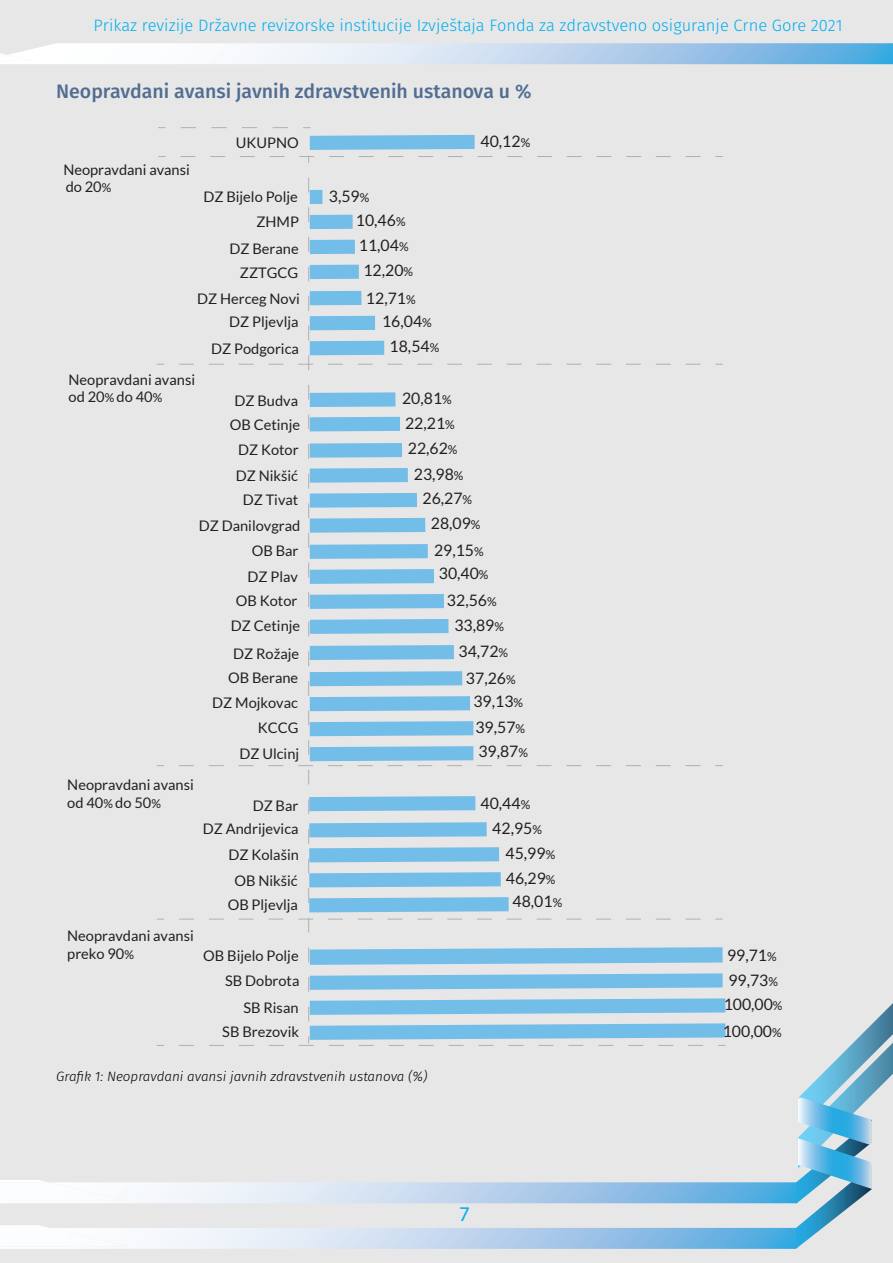
<style>
.page{position:relative;width:893px;height:1263px;background:#e7e7e7}
.page>*{position:absolute;margin:0;border:0;box-sizing:border-box;transform-origin:0 0}
.t1{font:21px "Myriad Pro";color:#00aeef}
.t2{font:500 19.5px "Fira Sans";color:#516d92}
.t3{font:300 16.5px "Fira Sans";color:#00aeef}
.t4{font:15.75px/25px "Lato";color:#231f20}
.t5{font:14.55px/17.5px "Lato";color:#231f20}
.t6{font:italic 300 13.5px "Fira Sans";color:#000}
.s1{font-size:12.15px}
</style>
<div class="page">
<img style="left:0;top:1225px;width:48px;height:3px">
<img style="left:0;top:1180px;width:45px;height:2px">
<img style="left:0;top:43px;width:893px;height:21px">
<img style="left:0;top:55px;width:32px;height:6px">
<img style="left:0;top:1228px;width:796px;height:21px">
<div style="left:0;top:1228px;width:128px;height:18px;background:#fcfdfe"></div>
<img style="left:0;top:1182px;width:796px;height:21px">
<div style="left:0;top:1182px;width:127px;height:19px;background:#fbfcfd"></div>
<svg style="left:796px;top:1003px;width:97px;height:246px"></svg>
<svg style="left:310px;top:135px;width:165px;height:15px;background:#7abfe8"></svg>
<svg style="left:180px;top:127px;width:108px;height:1px"></svg>
<svg style="left:180px;top:156px;width:520px;height:7px"></svg>
<svg style="left:179px;top:177px;width:546px;height:869px"></svg>
<p class="t3" style="left:93px;top:13px;width:751px">Prikaz revizije Državne revizorske institucije Izvještaja Fonda za zdravstveno osiguranje Crne Gore 2021</p>
<p class="t2" style="left:56px;top:75px;width:477px">Neopravdani avansi javnih zdravstvenih ustanova u %</p>
<p class="t5" style="left:63px;top:161px;width:128px">Neopravdani avansi do 20<span class="s1">%</span></p>
<p class="t5" style="left:236px;top:133px;width:64px">UKUPNO</p>
<p class="t5" style="left:203px;top:187px;width:96px">DZ Bijelo Polje</p>
<p class="t5" style="left:256px;top:213px;width:44px">ZHMP</p>
<p class="t5" style="left:230px;top:239px;width:71px">DZ Berane</p>
<p class="t5" style="left:240px;top:264px;width:60px">ZZTGCG</p>
<p class="t5" style="left:197px;top:289px;width:104px">DZ Herceg Novi</p>
<p class="t5" style="left:229px;top:313px;width:71px">DZ Pljevlja</p>
<p class="t5" style="left:211px;top:339px;width:89px">DZ Podgorica</p>
<p class="t5" style="left:69px;top:370px;width:128px">Neopravdani avansi od 20<span class="s1">%</span> do 40<span class="s1">%</span></p>
<p class="t5" style="left:234px;top:392px;width:65px">DZ Budva</p>
<p class="t5" style="left:230px;top:416px;width:72px">OB Cetinje</p>
<p class="t5" style="left:238px;top:441px;width:62px">DZ Kotor</p>
<p class="t5" style="left:236px;top:466px;width:64px">DZ Nikšić</p>
<p class="t5" style="left:243px;top:491px;width:57px">DZ Tivat</p>
<p class="t5" style="left:199px;top:517px;width:103px">DZ Danilovgrad</p>
<p class="t5" style="left:252px;top:542px;width:48px">OB Bar</p>
<p class="t5" style="left:247px;top:567px;width:52px">DZ Plav</p>
<p class="t5" style="left:236px;top:592px;width:63px">OB Kotor</p>
<p class="t5" style="left:231px;top:617px;width:71px">DZ Cetinje</p>
<p class="t5" style="left:233px;top:644px;width:68px">DZ Rožaje</p>
<p class="t5" style="left:228px;top:669px;width:72px">OB Berane</p>
<p class="t5" style="left:212px;top:694px;width:87px">DZ Mojkovac</p>
<p class="t5" style="left:258px;top:719px;width:42px">KCCG</p>
<p class="t5" style="left:67px;top:776px;width:128px">Neopravdani avansi od 40<span class="s1">%</span> do 50<span class="s1">%</span></p>
<p class="t5" style="left:67px;top:927px;width:128px">Neopravdani avansi preko 90<span class="s1">%</span></p>
<p class="t5" style="left:239px;top:745px;width:61px">DZ Ulcinj</p>
<p class="t5" style="left:253px;top:797px;width:47px">DZ Bar</p>
<p class="t5" style="left:203px;top:820px;width:97px">DZ Andrijevica</p>
<p class="t5" style="left:228px;top:846px;width:72px">DZ Kolašin</p>
<p class="t5" style="left:234px;top:872px;width:65px">OB Nikšić</p>
<p class="t5" style="left:228px;top:895px;width:72px">OB Pljevlja</p>
<p class="t5" style="left:203px;top:947px;width:97px">OB Bijelo Polje</p>
<p class="t5" style="left:225px;top:972px;width:76px">SB Dobrota</p>
<p class="t5" style="left:243px;top:999px;width:57px">SB Risan</p>
<p class="t4" style="left:481px;top:128px;width:51px">40,12<span class="s1">%</span></p>
<p class="t4" style="left:356px;top:185px;width:51px;line-height:23.5px;text-indent:-27px">3,59<span class="s1">%<br></span>10,46<span class="s1">%</span></p>
<p class="t4" style="left:359px;top:233px;width:56px">11,04<span class="s1">%<br></span>12,20<span class="s1">%</span></p>
<p class="t4" style="left:382px;top:286px;width:51px;line-height:23.1px;text-indent:-16px">12,71<span class="s1">%<br></span>16,04<span class="s1">%</span></p>
<p class="t4" style="left:390px;top:334px;width:51px">18,54<span class="s1">%</span></p>
<p class="t4" style="left:402px;top:386px;width:51px">20,81<span class="s1">%</span></p>
<p class="t4" style="left:405px;top:411px;width:51px">22,21<span class="s1">%</span></p>
<p class="t4" style="left:408px;top:436px;width:51px">22,62<span class="s1">%</span></p>
<p class="t4" style="left:414px;top:461px;width:51px">23,98<span class="s1">%</span></p>
<p class="t4" style="left:423px;top:486px;width:51px">26,27<span class="s1">%</span></p>
<p class="t4" style="left:431px;top:511px;width:51px">28,09<span class="s1">%</span></p>
<p class="t4" style="left:434px;top:539px;width:56px;line-height:22.8px;text-align:center">29,15<span class="s1">%<br></span>30,40<span class="s1">%</span></p>
<p class="t4" style="left:447px;top:588px;width:51px">32,56<span class="s1">%</span></p>
<p class="t4" style="left:454px;top:613px;width:51px">33,89<span class="s1">%</span></p>
<p class="t4" style="left:458px;top:639px;width:51px">34,72<span class="s1">%</span></p>
<p class="t4" style="left:466px;top:665px;width:51px">37,26<span class="s1">%</span></p>
<p class="t4" style="left:473px;top:689px;width:56px">39,13<span class="s1">%<br></span>39,57<span class="s1">%<br></span>39,87<span class="s1">%</span></p>
<p class="t4" style="left:481px;top:791px;width:51px">40,44<span class="s1">%</span></p>
<p class="t4" style="left:492px;top:815px;width:51px">42,95<span class="s1">%</span></p>
<p class="t4" style="left:506px;top:841px;width:51px">45,99<span class="s1">%</span></p>
<p class="t4" style="left:506px;top:866px;width:51px">46,29<span class="s1">%</span></p>
<p class="t4" style="left:513px;top:889px;width:51px">48,01<span class="s1">%</span></p>
<p class="t4" style="left:724px;top:943px;width:60px;line-height:24.5px">99,71<span class="s1">%<br></span>99,73<span class="s1">%<br></span>100,00<span class="s1">%</span></p>
<p class="t5" style="left:222px;top:1023px;width:78px">SB Brezovik</p>
<p class="t4" style="left:723px;top:1019px;width:60px">100,00<span class="s1">%</span></p>
<p class="t6" style="left:56px;top:1067px;width:373px">Grafik 1: Neopravdani avansi javnih zdravstvenih ustanova (%)</p>
<h1 class="t1" style="left:459px;top:1200px;width:12px">7</h1>
</div>
